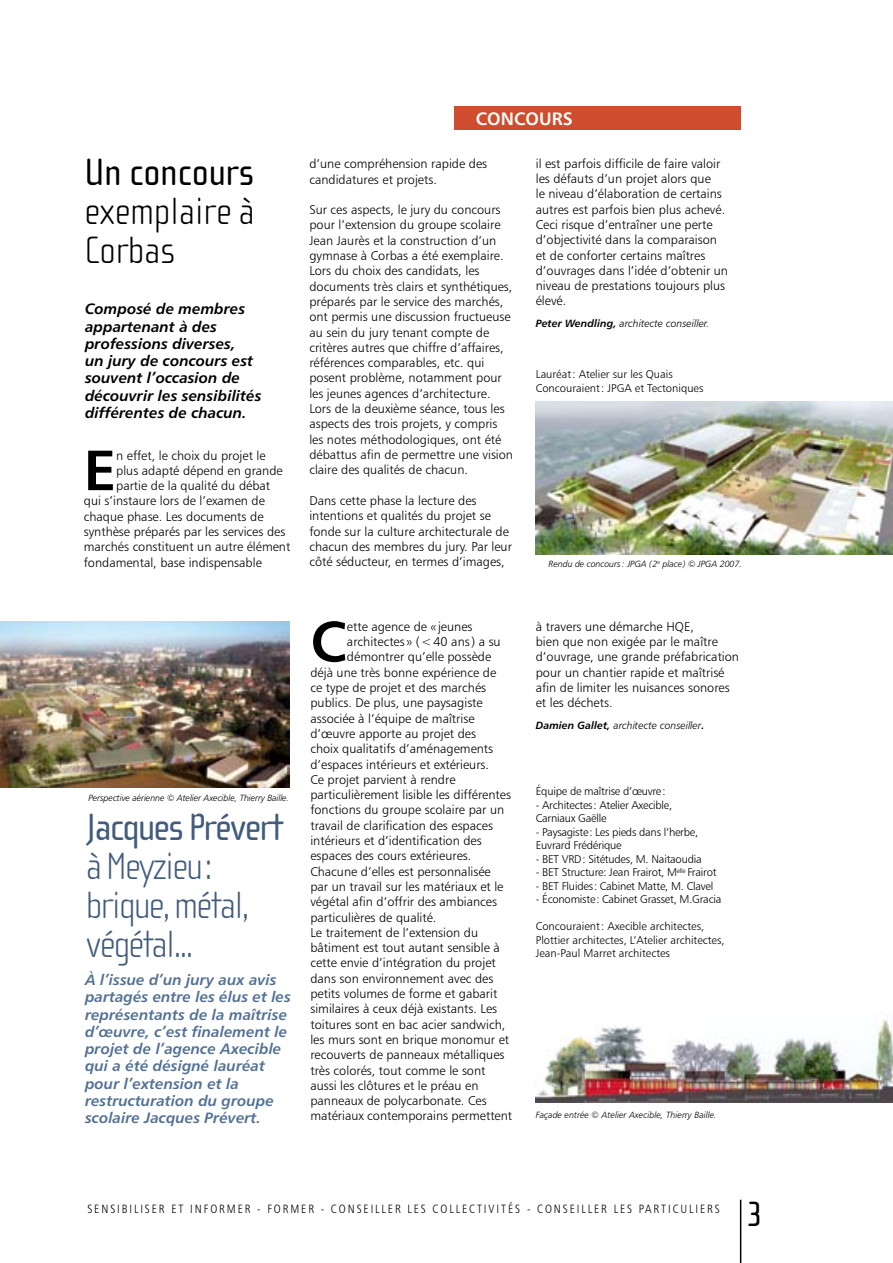
<style>
.page{position:relative;width:893px;height:1263px;background:#fff}
.page>*{position:absolute;margin:0;border:0;box-sizing:border-box;transform-origin:0 0}
.t1{font:56.85px "Humanist 777 BT Bold B";color:#000}
.t2{font:100 39px/39px "Cholla Sans";letter-spacing:-.04em;color:#425c7c}
.t3{font:100 39px/39px "Cholla Sans";color:#000}
.t4{font:39px "Cholla Sans";letter-spacing:-.04em;color:#425c7c}
.t5{font:39px "Cholla Sans";color:#000}
.t6{font:36px "Cholla Sans";color:#000}
.t7{font:18px "Humanist 777 BT Bold B";color:#fff}
.t8{font:15px/17.2px "Humanist 777 BT Bold Italic B";color:#537195}
.t9{font:15px/17.2px "Humanist 777 BT Bold Italic B";color:#000}
.t10{font:12.75px/15.3px "Humanist 777 BT Light B";color:#000}
.t11{font:12px "Humanist 777 BT Light Condensed B";letter-spacing:.16em;color:#000}
.t12{font:11.25px/13.5px "Humanist 777 BT Light B";letter-spacing:-.02em;color:#000}
.t13{font:11.25px/13.5px "Humanist 777 BT Light B";color:#000}
.t14{font:10.5px "Humanist 777 BT Light Italic B";color:#000}
.t15{font:9px "Humanist 777 BT Light Italic B";letter-spacing:-.01em;color:#000}
.s1{font-family:"Humanist 777 BT Bold Italic B"}
</style>
<div class="page">
<hr style="left:740px;top:1200px;width:1px;height:63px;background:#000">
<div style="left:454px;top:106px;width:287px;height:24px;background:#cf4d2e"></div>
<img style="left:536px;top:1019px;width:357px;height:83px">
<img style="left:0;top:621px;width:289px;height:167px">
<img style="left:536px;top:401px;width:357px;height:153px">
<h2 class="t5" style="left:84px;top:151px;width:171px">Un concours</h2>
<h2 class="t3" style="left:84px;top:192px;width:172px">exemplaire à<br>Corbas</h2>
<p class="t9" style="left:85px;top:300px;width:178px">Composé de membres appartenant à des professions diverses,<br>un jury de concours est souvent l’occasion de découvrir les sensibilités différentes de chacun.</p>
<h1 class="t1" style="left:84px;top:434px;width:34px">E</h1>
<p class="t10" style="left:116px;top:447px;width:151px">n effet, le choix du projet le</p>
<p class="t10" style="left:116px;top:463px;width:168px">plus adapté dépend en grande</p>
<p class="t10" style="left:116px;top:478px;width:156px">partie de la qualité du débat</p>
<p class="t10" style="left:84px;top:493px;width:183px">qui s’instaure lors de l’examen de</p>
<p class="t10" style="left:84px;top:508px;width:181px">chaque phase. Les documents de</p>
<p class="t10" style="left:84px;top:524px;width:203px">synthèse préparés par les services des</p>
<p class="t10" style="left:84px;top:539px;width:208px">marchés constituent un autre élément</p>
<p class="t10" style="left:84px;top:554px;width:180px">fondamental, base indispensable</p>
<h3 class="t7" style="left:476px;top:107px;width:99px">CONCOURS</h3>
<p class="t10" style="left:309px;top:156px;width:179px">d’une compréhension rapide des candidatures et projets.</p>
<p class="t10" style="left:309px;top:202px;width:205px">Sur ces aspects, le jury du concours pour l’extension du groupe scolaire Jean Jaurès et la construction d’un gymnase à Corbas a été exemplaire.<br>Lors du choix des candidats, les documents très clairs et synthétiques, préparés par le service des marchés, ont permis une discussion fructueuse au sein du jury tenant compte de critères autres que chiffre d’affaires, références comparables, etc. qui posent problème, notamment pour les jeunes agences d’architecture.<br>Lors de la deuxième séance, tous les aspects des trois projets, y compris les notes méthodologiques, ont été débattus afin de permettre une vision claire des qualités de chacun.</p>
<p class="t10" style="left:309px;top:493px;width:204px">Dans cette phase la lecture des intentions et qualités du projet se fonde sur la culture architecturale de chacun des membres du jury. Par leur côté séducteur, en termes d’images,</p>
<p class="t10" style="left:536px;top:155px;width:194px">il est parfois difficile de faire valoir les défauts d’un projet alors que<br>le niveau d’élaboration de certains autres est parfois bien plus achevé.<br>Ceci risque d’entraîner une perte d’objectivité dans la comparaison et de conforter certains maîtres d’ouvrages dans l’idée d’obtenir un niveau de prestations toujours plus élevé.</p>
<p class="t14" style="left:536px;top:317px;width:175px"><span class="s1">Peter Wendling,</span> architecte conseiller.</p>
<p class="t13" style="left:536px;top:367px;width:169px">Lauréat: Atelier sur les Quais<br>Concouraient: JPGA et Tectoniques</p>
<p class="t15" style="left:549px;top:558px;width:195px">Rendu de concours: JPGA (2<sup>e</sup> place) © JPGA 2007.</p>
<p class="t15" style="left:88px;top:792px;width:202px">Perspective aérienne © Atelier Axecible, Thierry Baille.</p>
<h2 class="t4" style="left:86px;top:806px;width:199px">Jacques Prévert</h2>
<h2 class="t2" style="left:86px;top:847px;width:165px">à Meyzieu: brique, métal, végétal...</h2>
<p class="t8" style="left:85px;top:971px;width:207px">À l’issue d’un jury aux avis partagés entre les élus et les représentants de la maîtrise d’œuvre, c’est finalement le projet de l’agence Axecible qui a été désigné lauréat pour l’extension et la restructuration du groupe scolaire Jacques Prévert.</p>
<h1 class="t1" style="left:310px;top:606px;width:38px">C</h1>
<p class="t10" style="left:347px;top:618px;width:127px">ette agence de « jeunes</p>
<p class="t10" style="left:347px;top:634px;width:155px">architectes » (&lt;40 ans) a su</p>
<p class="t10" style="left:347px;top:649px;width:146px">démontrer qu’elle possède</p>
<p class="t10" style="left:310px;top:664px;width:187px">déjà une très bonne expérience de</p>
<p class="t10" style="left:310px;top:680px;width:177px">ce type de projet et des marchés</p>
<p class="t10" style="left:310px;top:695px;width:174px">publics. De plus, une paysagiste</p>
<p class="t10" style="left:310px;top:710px;width:166px">associée à l’équipe de maîtrise</p>
<p class="t10" style="left:310px;top:726px;width:167px">d’œuvre apporte au projet des</p>
<p class="t10" style="left:310px;top:741px;width:184px">choix qualitatifs d’aménagements</p>
<p class="t10" style="left:310px;top:756px;width:180px">d’espaces intérieurs et extérieurs.</p>
<p class="t10" style="left:310px;top:771px;width:147px">Ce projet parvient à rendre</p>
<p class="t10" style="left:310px;top:787px;width:202px">particulièrement lisible les différentes</p>
<p class="t10" style="left:310px;top:802px;width:195px">fonctions du groupe scolaire par un</p>
<p class="t10" style="left:310px;top:817px;width:184px">travail de clarification des espaces</p>
<p class="t10" style="left:310px;top:833px;width:173px">intérieurs et d’identification des</p>
<p class="t10" style="left:310px;top:848px;width:163px">espaces des cours extérieures.</p>
<p class="t10" style="left:310px;top:863px;width:182px">Chacune d’elles est personnalisée</p>
<p class="t10" style="left:310px;top:879px;width:195px">par un travail sur les matériaux et le</p>
<p class="t10" style="left:310px;top:894px;width:188px">végétal afin d’offrir des ambiances</p>
<p class="t10" style="left:310px;top:909px;width:128px">particulières de qualité.</p>
<p class="t10" style="left:310px;top:924px;width:169px">Le traitement de l’extension du</p>
<p class="t10" style="left:310px;top:940px;width:191px">bâtiment est tout autant sensible à</p>
<p class="t10" style="left:310px;top:955px;width:187px">cette envie d’intégration du projet</p>
<p class="t10" style="left:310px;top:970px;width:185px">dans son environnement avec des</p>
<p class="t10" style="left:310px;top:986px;width:188px">petits volumes de forme et gabarit</p>
<p class="t10" style="left:310px;top:1001px;width:188px">similaires à ceux déjà existants. Les</p>
<p class="t10" style="left:310px;top:1016px;width:196px">toitures sont en bac acier sandwich,</p>
<p class="t10" style="left:310px;top:1032px;width:200px">les murs sont en brique monomur et</p>
<p class="t10" style="left:310px;top:1047px;width:196px">recouverts de panneaux métalliques</p>
<p class="t10" style="left:310px;top:1062px;width:177px">très colorés, tout comme le sont</p>
<p class="t10" style="left:310px;top:1077px;width:170px">aussi les clôtures et le préau en</p>
<p class="t10" style="left:310px;top:1093px;width:178px">panneaux de polycarbonate. Ces</p>
<p class="t10" style="left:310px;top:1108px;width:203px">matériaux contemporains permettent</p>
<p class="t10" style="left:536px;top:618px;width:205px">à travers une démarche HQE,<br>bien que non exigée par le maître d’ouvrage, une grande préfabrication pour un chantier rapide et maîtrisé afin de limiter les nuisances sonores et les déchets.</p>
<p class="t14" style="left:536px;top:719px;width:170px"><span class="s1">Damien Gallet,</span> architecte conseiller<span class="s1">.</span></p>
<p class="t12" style="left:536px;top:784px;width:131px">Équipe de maîtrise d’œuvre:</p>
<p class="t12" style="left:536px;top:798px;width:138px">- Architectes: Atelier Axecible,<br>Carniaux Gaëlle</p>
<p class="t12" style="left:536px;top:825px;width:164px">- Paysagiste: Les pieds dans l’herbe,<br>Euvrard Frédérique</p>
<p class="t12" style="left:536px;top:852px;width:167px">- BET VRD: Sitétudes, M. Naitaoudia</p>
<p class="t12" style="left:536px;top:865px;width:182px">- BET Structure: Jean Frairot, M<sup>elle</sup> Frairot</p>
<p class="t12" style="left:536px;top:879px;width:179px">- BET Fluides: Cabinet Matte, M. Clavel</p>
<p class="t12" style="left:536px;top:892px;width:187px">- Économiste: Cabinet Grasset, M.Gracia</p>
<p class="t13" style="left:536px;top:919px;width:190px">Concouraient: Axecible architectes,<br>Plottier architectes, L’Atelier architectes,<br>Jean-Paul Marret architectes</p>
<p class="t15" style="left:536px;top:1109px;width:182px">Façade entrée © Atelier Axecible, Thierry Baille.</p>
<p class="t11" style="left:87px;top:1201px;width:634px">SENSIBILISER ET INFORMER - FORMER - CONSEILLER LES COLLECTIVITÉS - CONSEILLER LES PARTICULIERS</p>
<h3 class="t6" style="left:747px;top:1194px;width:17px">3</h3>
</div>
